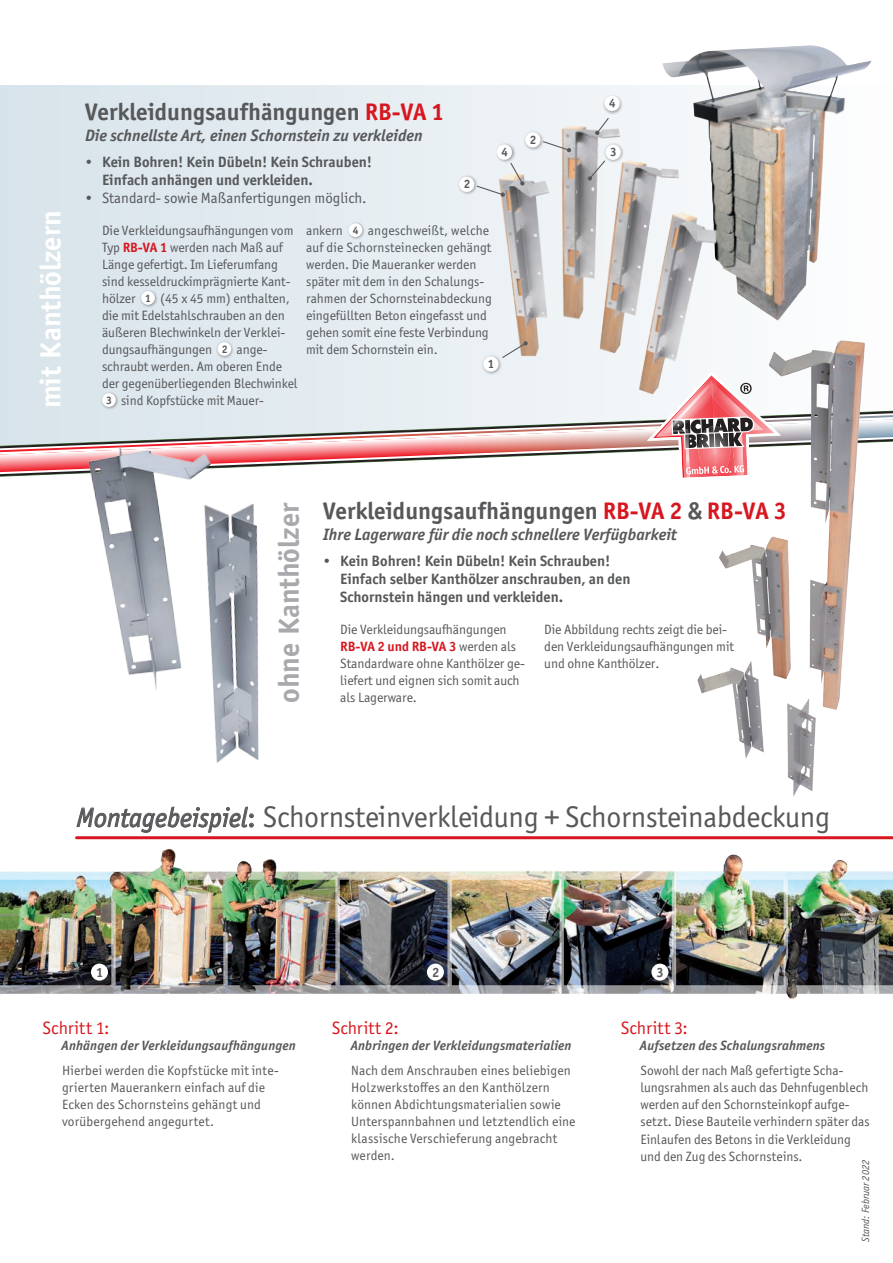
<style>
.page{position:relative;width:893px;height:1263px;background:#fff}
.page>*{position:absolute;margin:0;border:0;box-sizing:border-box;transform-origin:0 0}
.t1{font:30px "Officina Sans ITC Pro";letter-spacing:-.01em;color:#57585a}
.t2{font:700 30px "Officina Sans";color:#fff}
.t3{font:700 30px "Officina Sans";color:#a8a9ad}
.t4{font:700 24px "Officina Sans ITC Pro";color:#57585a}
.Absatzformat_1{font:18px "Officina Sans ITC Pro";letter-spacing:.005em;color:#d7171f}
.t5{font:italic 700 16.5px "Officina Sans ITC Pro";color:#57585a}
.t6{font:700 15px/18px "Officina Sans ITC Pro";color:#57585a}
.t7{font:15px "Officina Sans ITC Pro";color:#57585a}
.Absatzformat_1-2{font:13.5px/17px "Officina Sans ITC Pro";letter-spacing:-.005em;color:#57585a}
.Absatzformat_1-3{font:italic 700 13.5px "Officina Sans ITC Pro";letter-spacing:.005em;color:#57585a}
.t8{font:700 13.5px "Officina Sans ITC Pro";color:#57585a}
.t9{font:700 12.15px "Officina Sans ITC Pro";color:#57585a}
.t10{font:700 10.95px "Officina Sans ITC Pro";color:#57585a}
.t11{font:italic 10.5px "Officina Sans ITC Pro";color:#57585a}
.s1{color:#d7171f}
.s2{font-weight:400}
.s3{font-weight:700;color:#d7171f}
.s4{font-style:italic;font-size:27px}
.s5{font-size:27px}
</style>
<div class="page">
<svg style="left:0;top:85px;width:845px;height:287px;background:#dce3e7"></svg>
<img style="left:693px;top:45px;width:117px;height:12px">
<img style="left:485px;top:122px;width:242px;height:250px">
<hr style="left:77px;top:836px;width:816px;height:3px;background:#d7171f">
<img style="left:0;top:848px;width:893px;height:151px">
<div style="left:481px;top:354px;width:21px;height:21px;background:#231f20;opacity:.4"></div>
<div style="left:483px;top:356px;width:16px;height:16px;background:#fff;border-radius:50%"></div>
<div style="left:89px;top:961px;width:23px;height:24px;background:#231f20;opacity:.4"></div>
<svg style="left:91px;top:963px;width:17px;height:18px"></svg>
<div style="left:96px;top:967px;width:8px;height:11px;background:#fff"></div>
<svg style="left:501px;top:341px;width:27px;height:18px"></svg>
<svg style="left:542px;top:140px;width:29px;height:12px"></svg>
<svg style="left:595px;top:117px;width:15px;height:18px"></svg>
<svg style="left:588px;top:159px;width:18px;height:22px"></svg>
<div style="left:603px;top:143px;width:22px;height:21px;background:#231f20;opacity:.4"></div>
<div style="left:605px;top:145px;width:16px;height:15px;background:#fff;border-radius:50%"></div>
<div style="left:495px;top:142px;width:21px;height:22px;background:#231f20;opacity:.4"></div>
<div style="left:497px;top:144px;width:15px;height:16px;background:#fff;border-radius:50%"></div>
<div style="left:523px;top:130px;width:21px;height:21px;background:#231f20;opacity:.4"></div>
<div style="left:525px;top:132px;width:16px;height:15px;background:#fff;border-radius:50%"></div>
<div style="left:602px;top:94px;width:21px;height:21px;background:#231f20;opacity:.4"></div>
<div style="left:604px;top:96px;width:16px;height:15px;background:#fff;border-radius:50%"></div>
<svg style="left:476px;top:161px;width:48px;height:36px;background:#d3d5d5"></svg>
<div style="left:457px;top:175px;width:21px;height:21px;background:#231f20;opacity:.4"></div>
<div style="left:459px;top:177px;width:15px;height:15px;background:#fff;border-radius:50%"></div>
<div style="left:425px;top:961px;width:23px;height:24px;background:#231f20;opacity:.4"></div>
<div style="left:427px;top:963px;width:17px;height:18px;background:#fff;border-radius:50%"></div>
<div style="left:649px;top:961px;width:24px;height:24px;background:#231f20;opacity:.4"></div>
<div style="left:651px;top:963px;width:17px;height:18px;background:#fff;border-radius:50%"></div>
<div style="left:139px;top:289px;width:19px;height:19px;background:#231f20;opacity:.4"></div>
<div style="left:141px;top:291px;width:14px;height:14px;background:#fff;border-radius:50%"></div>
<div style="left:216px;top:341px;width:19px;height:18px;background:#231f20;opacity:.4"></div>
<div style="left:217px;top:342px;width:14px;height:14px;background:#fff;border-radius:50%"></div>
<div style="left:347px;top:221px;width:19px;height:19px;background:#231f20;opacity:.4"></div>
<div style="left:349px;top:223px;width:13px;height:14px;background:#fff;border-radius:50%"></div>
<svg style="left:0;top:372px;width:590px;height:105px"></svg>
<img style="left:70px;top:422px;width:250px;height:341px">
<img style="left:590px;top:259px;width:303px;height:537px">
<p class="t2" style="left:33px;top:408px;width:199px;rotate:-90deg">mit Kanthölzern</p>
<p class="t4" style="left:85px;top:97px;width:361px">Verkleidungsaufhängungen <span class="s1">RB-VA 1</span></p>
<p class="t5" style="left:85px;top:125px;width:339px">Die schnellste Art, einen Schornstein zu verkleiden</p>
<p class="t6" style="left:85px;top:153px;width:289px"><span class="s2">•</span> Kein Bohren! Kein Dübeln! Kein Schrauben!</p>
<p class="t6" style="left:102px;top:171px;width:212px">Einfach anhängen und verkleiden.</p>
<p class="t7" style="left:85px;top:190px;width:283px">• Standard- sowie Maßanfertigungen möglich.</p>
<p class="t9" style="left:464px;top:177px;width:8px">2</p>
<p class="Absatzformat_1-2" style="left:102px;top:222px;width:193px">Die Verkleidungsaufhängungen vom<br>Typ <span class="s3">RB-VA 1</span> werden nach Maß auf<br>Länge gefertigt. Im Lieferumfang sind kesseldruckimprägnierte Kant&shy;hölzer</p>
<p class="Absatzformat_1-2" style="left:102px;top:290px;width:189px;text-indent:58px">(45 x 45 mm) enthalten, die mit Edelstahlschrauben an den äußeren Blechwinkeln der Verklei&shy;dungsaufhängungen</p>
<p class="t10" style="left:145px;top:291px;width:7px">1</p>
<p class="t10" style="left:222px;top:342px;width:7px">2</p>
<p class="Absatzformat_1-2" style="left:102px;top:341px;width:197px;text-indent:135px">ange&shy;schraubt werden. Am oberen Ende der gegenüberliegenden Blechwinkel</p>
<p class="t10" style="left:106px;top:393px;width:7px">3</p>
<p class="Absatzformat_1-2" style="left:121px;top:392px;width:144px">sind Kopfstücke mit Mauer-</p>
<p class="Absatzformat_1-2" style="left:306px;top:222px;width:38px">ankern</p>
<p class="t10" style="left:353px;top:223px;width:7px">4</p>
<p class="Absatzformat_1-2" style="left:306px;top:222px;width:187px;text-indent:62px">angeschweißt, welche auf die Schornsteinecken gehängt werden. Die Maueranker werden später mit dem in den Schalungs&shy;rahmen der Schornsteinabdeckung eingefüllten Beton eingefasst und gehen somit eine feste Verbindung mit dem Schornstein ein.</p>
<p class="t9" style="left:488px;top:356px;width:8px">1</p>
<p class="t9" style="left:530px;top:132px;width:8px">2</p>
<p class="t9" style="left:609px;top:96px;width:8px">4</p>
<p class="t9" style="left:501px;top:144px;width:8px">4</p>
<p class="t9" style="left:610px;top:145px;width:8px">3</p>
<p class="t3" style="left:271px;top:703px;width:202px;rotate:-90deg">ohne Kanthölzer</p>
<p class="t4" style="left:323px;top:496px;width:465px">Verkleidungsaufhängungen <span class="s1">RB-VA 2</span> &amp; <span class="s1">RB-VA 3</span></p>
<p class="t5" style="left:323px;top:524px;width:355px">Ihre Lagerware für die noch schnellere Verfügbarkeit</p>
<p class="t6" style="left:323px;top:552px;width:289px"><span class="s2">•</span> Kein Bohren! Kein Dübeln! Kein Schrauben!</p>
<p class="t6" style="left:340px;top:570px;width:292px">Einfach selber Kanthölzer anschrauben, an den<br>Schornstein hängen und verkleiden.</p>
<p class="Absatzformat_1-2" style="left:340px;top:621px;width:186px">Die Verkleidungsaufhängungen<br><span class="s3">RB-VA 2 und RB-VA 3</span> werden als<br>Standardware ohne Kanthölzer ge&shy;liefert und eignen sich somit auch als Lagerware.</p>
<p class="Absatzformat_1-2" style="left:544px;top:621px;width:191px">Die Abbildung rechts zeigt die bei&shy;den Verkleidungsaufhängungen mit und ohne Kanthölzer.</p>
<p class="t1" style="left:77px;top:799px;width:755px"><span class="s4">Montagebeispiel</span><span class="s5">:</span> Schornsteinverkleidung + Schornsteinabdeckung</p>
<p class="t8" style="left:96px;top:963px;width:9px">1</p>
<p class="t8" style="left:432px;top:963px;width:9px">2</p>
<p class="t8" style="left:657px;top:963px;width:9px">3</p>
<p class="Absatzformat_1" style="left:43px;top:1017px;width:69px">Schritt 1:</p>
<p class="Absatzformat_1-3" style="left:62px;top:1037px;width:236px">Anhängen der Verkleidungsaufhängungen</p>
<p class="Absatzformat_1-2" style="left:62px;top:1062px;width:218px">Hierbei werden die Kopfstücke mit inte&shy;grierten Mauerankern einfach auf die Ecken des Schornsteins gehängt und vorübergehend angegurtet.</p>
<p class="Absatzformat_1" style="left:332px;top:1017px;width:69px">Schritt 2:</p>
<p class="Absatzformat_1-3" style="left:351px;top:1037px;width:222px">Anbringen der Verkleidungsmaterialien</p>
<p class="Absatzformat_1-2" style="left:351px;top:1062px;width:226px">Nach dem Anschrauben eines beliebigen Holzwerkstoffes an den Kanthölzern können Abdichtungsmaterialien sowie Unterspannbahnen und letztendlich eine klassische Verschieferung angebracht werden.</p>
<p class="Absatzformat_1" style="left:621px;top:1017px;width:68px">Schritt 3:</p>
<p class="Absatzformat_1-3" style="left:640px;top:1037px;width:187px">Aufsetzen des Schalungsrahmens</p>
<p class="Absatzformat_1-2" style="left:640px;top:1062px;width:231px">Sowohl der nach Maß gefertigte Scha&shy;lungsrahmen als auch das Dehnfugenblech werden auf den Schornsteinkopf aufge&shy;setzt. Diese Bauteile verhindern später das Einlaufen des Betons in die Verkleidung und den Zug des Schornsteins.</p>
<p class="t11" style="left:860px;top:1242px;width:84px;rotate:-90deg">Stand: Februar 2022</p>
</div>
